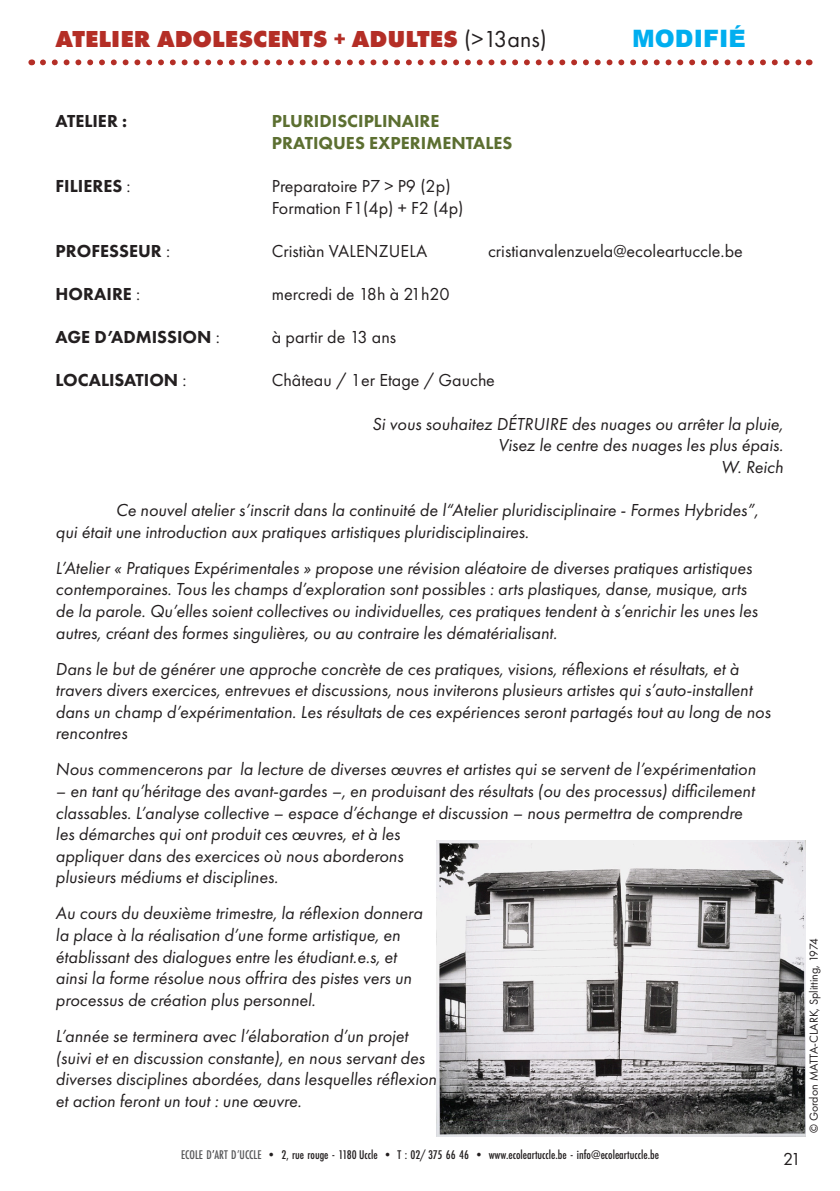
<style>
.page{position:relative;width:840px;height:1191px;background:#fff}
.page>*{position:absolute;margin:0;border:0;box-sizing:border-box;transform-origin:0 0}
.t1{font:800 24px "Futura PT";color:#b42e26}
.t2{font:900 24px "Arial";color:#00aeef}
.t3{font:italic 18px/21.6px "Futura PT";color:#231f20}
.t4{font:18px "Futura PT";color:#231f20}
.t5{font:800 18px "Futura PT";color:#231f20}
.t6{font:800 18px/21.6px "Futura PT";color:#5c6f31}
.t7{font:500 13px "Futura PT Cond";color:#231f20}
.t8{font:12px "Futura PT";color:#231f20}
.s1{font-weight:400;color:#231f20}
.s2{font-weight:400}
.s3{color:#57585a}
</style>
<div class="page">
<svg style="left:43px;top:59px;width:759px;height:6px"></svg>
<img style="left:436px;top:840px;width:369px;height:296px">
<p class="t1" style="left:56px;top:23px;width:492px">ATELIER ADOLESCENTS + ADULTES <span class="s1">(&gt;13ans)</span></p>
<p class="t2" style="left:632px;top:21px;width:115px">MODIFIÉ</p>
<p class="t5" style="left:56px;top:110px;width:73px">ATELIER :</p>
<p class="t6" style="left:272px;top:110px;width:242px">PLURIDISCIPLINAIRE<br>PRATIQUES EXPERIMENTALES</p>
<p class="t5" style="left:56px;top:175px;width:76px">FILIERES <span class="s2">:</span></p>
<p class="t4" style="left:272px;top:175px;width:180px">Preparatoire P7 &gt; P9 (2p)</p>
<p class="t4" style="left:272px;top:197px;width:193px">Formation F1(4p) + F2 (4p)</p>
<p class="t5" style="left:56px;top:239px;width:116px">PROFESSEUR <span class="s2">:</span></p>
<p class="t4" style="left:272px;top:240px;width:157px">Cristiàn VALENZUELA</p>
<p class="t4" style="left:488px;top:240px;width:256px">cristianvalenzuela@ecoleartuccle.be</p>
<p class="t5" style="left:56px;top:283px;width:86px">HORAIRE <span class="s2">:</span></p>
<p class="t4" style="left:272px;top:283px;width:179px">mercredi de 18h à 21h20</p>
<p class="t5" style="left:56px;top:326px;width:166px">AGE D’ADMISSION <span class="s2">:</span></p>
<p class="t4" style="left:272px;top:326px;width:126px">à partir de 13 ans</p>
<p class="t5" style="left:56px;top:369px;width:132px">LOCALISATION <span class="s2">:</span></p>
<p class="t4" style="left:272px;top:370px;width:224px">Château / 1er Etage / Gauche</p>
<p class="t3" style="left:372px;top:413px;width:412px">Si vous souhaitez DÉTRUIRE des nuages ou arrêter la pluie,</p>
<p class="t3" style="left:497px;top:434px;width:286px">Visez le centre des nuages les plus épais.</p>
<p class="t3" style="left:720px;top:456px;width:64px">W. Reich</p>
<p class="t3" style="left:56px;top:499px;width:703px;text-indent:60px">Ce nouvel atelier s’inscrit dans la continuité de l“Atelier pluridisciplinaire - Formes Hybrides”, qui était une introduction aux pratiques artistiques pluridisciplinaires.</p>
<p class="t3" style="left:56px;top:557px;width:703px">L’Atelier « Pratiques Expérimentales » propose une révision aléatoire de diverses pratiques artistiques contemporaines. Tous les champs d’exploration sont possibles : arts plastiques, danse, musique, arts de la parole. Qu’elles soient collectives ou individuelles, ces pratiques tendent à s’enrichir les unes les autres, créant des formes singulières, ou au contraire les dématérialisant.</p>
<p class="t3" style="left:56px;top:657px;width:716px">Dans le but de générer une approche concrète de ces pratiques, visions, réflexions et résultats, et à travers divers exercices, entrevues et discussions, nous inviterons plusieurs artistes qui s’auto-installent dans un champ d’expérimentation. Les résultats de ces expériences seront partagés tout au long de nos rencontres</p>
<p class="t3" style="left:56px;top:758px;width:701px">Nous commencerons par la lecture de diverses œuvres et artistes qui se servent de l’expérimentation</p>
<p class="t3" style="left:56px;top:780px;width:700px">– en tant qu’héritage des avant-gardes –, en produisant des résultats (ou des processus) difficilement classables. L’analyse collective – espace d’échange et discussion – nous permettra de comprendre les démarches qui ont produit ces œuvres, et à les<br>appliquer dans des exercices où nous aborderons<br>plusieurs médiums et disciplines.</p>
<p class="t3" style="left:56px;top:902px;width:368px">Au cours du deuxième trimestre, la réflexion donnera la place à la réalisation d’une forme artistique, en établissant des dialogues entre les étudiant.e.s, et ainsi la forme résolue nous offrira des pistes vers un processus de création plus personnel.</p>
<p class="t3" style="left:56px;top:1025px;width:382px">L’année se terminera avec l’élaboration d’un projet (suivi et en discussion constante), en nous servant des diverses disciplines abordées, dans lesquelles réflexion et action feront un tout : une œuvre.</p>
<p class="t7" style="left:181px;top:1147px;width:479px"><span class="s3">ECOLE D</span>’<span class="s3">ART D’UCCLE</span> • 2, rue rouge - 1180 Uccle • T : 02/ 375 66 46 • www.ecoleartuccle.be - info@ecoleartuccle.be</p>
<p class="t4" style="left:782px;top:1148px;width:19px">21</p>
<p class="t8" style="left:806px;top:1132px;width:196px;rotate:-90deg">© Gordon MATTA-CLARK, Splitting, 1974</p>
</div>
